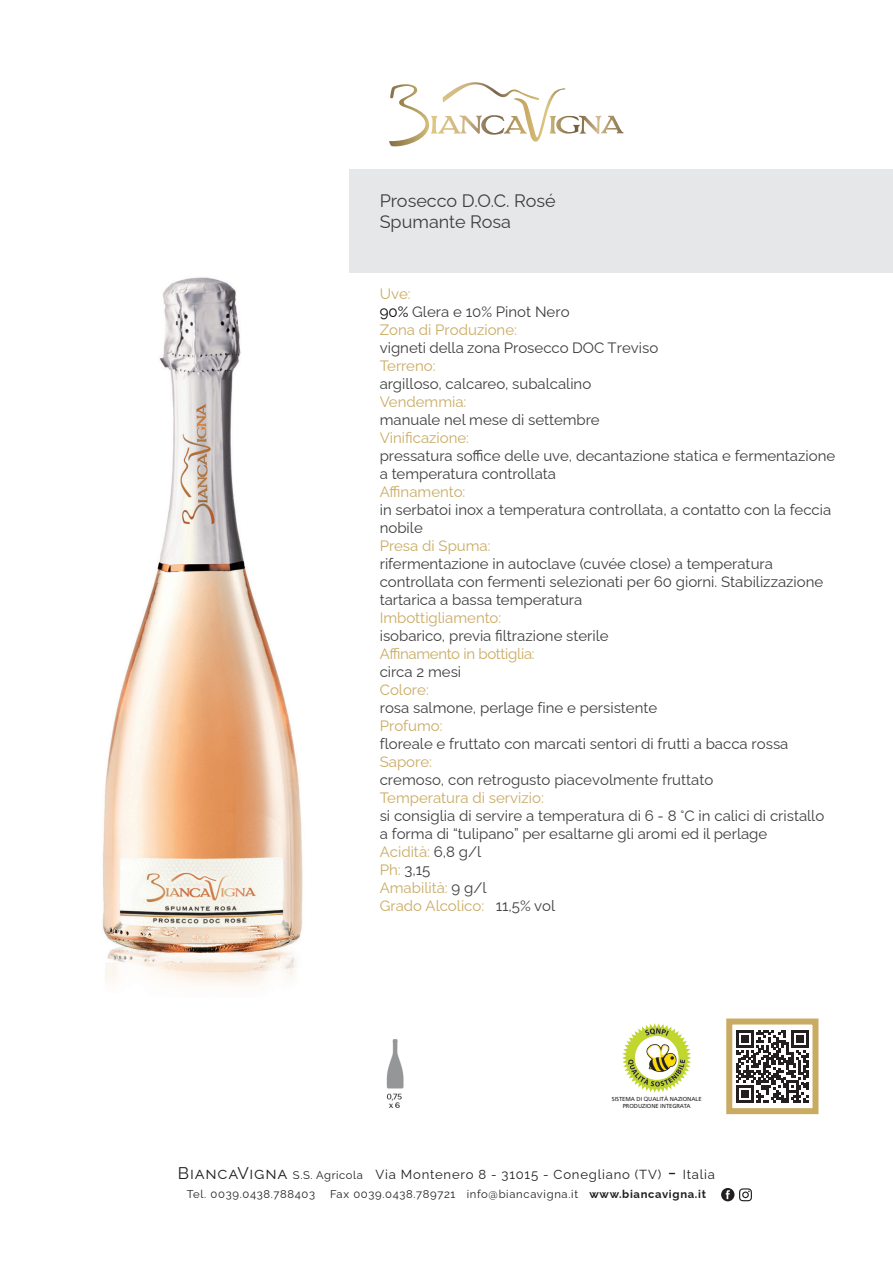
<style>
.page{position:relative;width:893px;height:1263px;background:#fff}
.page>*{position:absolute;margin:0;border:0;box-sizing:border-box;transform-origin:0 0}
.t1{font:18px "Raleway";color:#3e3e3f}
.t2{font:15px/18px "Raleway";color:#3e3e3f}
.t3{font:13.2px "Raleway";letter-spacing:.06em;color:#231f20}
.t4{font:11.25px "Raleway";letter-spacing:.06em;color:#231f20}
.t5{font:5.85px "Frutiger";letter-spacing:-.01em;color:#231f20}
.s1{color:#caab63}
.s2{color:#000}
.s3{font-family:"Helvetica Neue"}
.s4{font-size:16.8px}
.s5{font-size:11.25px}
.s6{font-size:20.7px}
.s7{font-weight:700}
</style>
<div class="page">
<img style="left:102px;top:277px;width:201px;height:709px">
<div style="left:721px;top:1188px;width:13px;height:13px;background:#231f20;border-radius:50%"></div>
<svg style="left:726px;top:1190px;width:4px;height:9px"></svg>
<svg style="left:739px;top:1188px;width:13px;height:13px"></svg>
<svg style="left:736px;top:1030px;width:72px;height:72px"></svg>
<div style="left:726px;top:1018px;width:92px;height:96px;border:6px solid #caab63"></div>
<img style="left:623px;top:1023px;width:68px;height:70px">
<div style="left:349px;top:169px;width:544px;height:104px;background:#e6e7e9"></div>
<svg style="left:389px;top:82px;width:176px;height:65px"></svg>
<img style="left:386px;top:1039px;width:18px;height:69px">
<p class="t1" style="left:380px;top:186px;width:177px">Prosecco D.O.C. Rosé</p>
<p class="t1" style="left:380px;top:207px;width:133px">Spumante Rosa</p>
<p class="t2" style="left:380px;top:283px;width:457px"><span class="s1">Uve:<br></span><span class="s2">90%</span> Glera e 10% Pinot Nero<br><span class="s1">Zona di Produzione:<br></span>vigneti della zona Prosecco DOC Treviso<br><span class="s1">Terreno:<br></span>argilloso, calcareo, subalcalino<br><span class="s1">Vendemmia:<br></span>manuale nel mese di settembre<br><span class="s1">Vinificazione:<br></span>pressatura soffice delle uve, decantazione statica e fermentazione a temperatura controllata<br><span class="s1">Affinamento:<br></span>in serbatoi inox a temperatura controllata, a contatto con la feccia nobile<br><span class="s1">Presa di Spuma:<br></span>rifermentazione in autoclave (cuvée close) a temperatura controllata con fermenti selezionati per 60 giorni. Stabilizzazione tartarica a bassa temperatura<br><span class="s1">Imbottigliamento:<br></span>isobarico, previa filtrazione sterile<br><span class="s1">Affinamento in bottiglia:<br></span>circa 2 mesi<br><span class="s1">Colore:<br></span>rosa salmone, perlage fine e persistente<br><span class="s1">Profumo:<br></span>floreale e fruttato con marcati sentori di frutti a bacca rossa<br><span class="s1">Sapore:<br></span>cremoso, con retrogusto piacevolmente fruttato<br><span class="s1">Temperatura di servizio:<br></span>si consiglia di servire a temperatura di 6 - 8 °C in calici di cristallo a forma di “tulipano” per esaltarne gli aromi ed il perlage<br><span class="s1">Acidità:</span> 6,8 g/l<br><span class="s1">Ph:</span> 3,15<br><span class="s1">Amabilità:</span> 9 g/l<br><span class="s1">Grado Alcolico:</span> 11,5% vol</p>
<p class="t5" style="left:612px;top:1096px;width:91px">SISTEMA DI <span class="s3">Q</span>UALITÀ NAZIONALE</p>
<p class="t5" style="left:623px;top:1103px;width:69px">PRODUZIONE INTEGRATA</p>
<p class="t3" style="left:178px;top:1164px;width:539px"><span class="s4">BiancaVigna</span> <span class="s5">S.S. Agricola</span> Via Montenero 8 - 31015 - Conegliano (TV) <span class="s6">-</span> Italia</p>
<p class="t4" style="left:187px;top:1185px;width:130px">Tel. 0039.0438.788403</p>
<p class="t4" style="left:330px;top:1185px;width:377px">Fax 0039.0438.789721 info@biancavigna.it <span class="s7">www.biancavigna.it</span></p>
</div>
